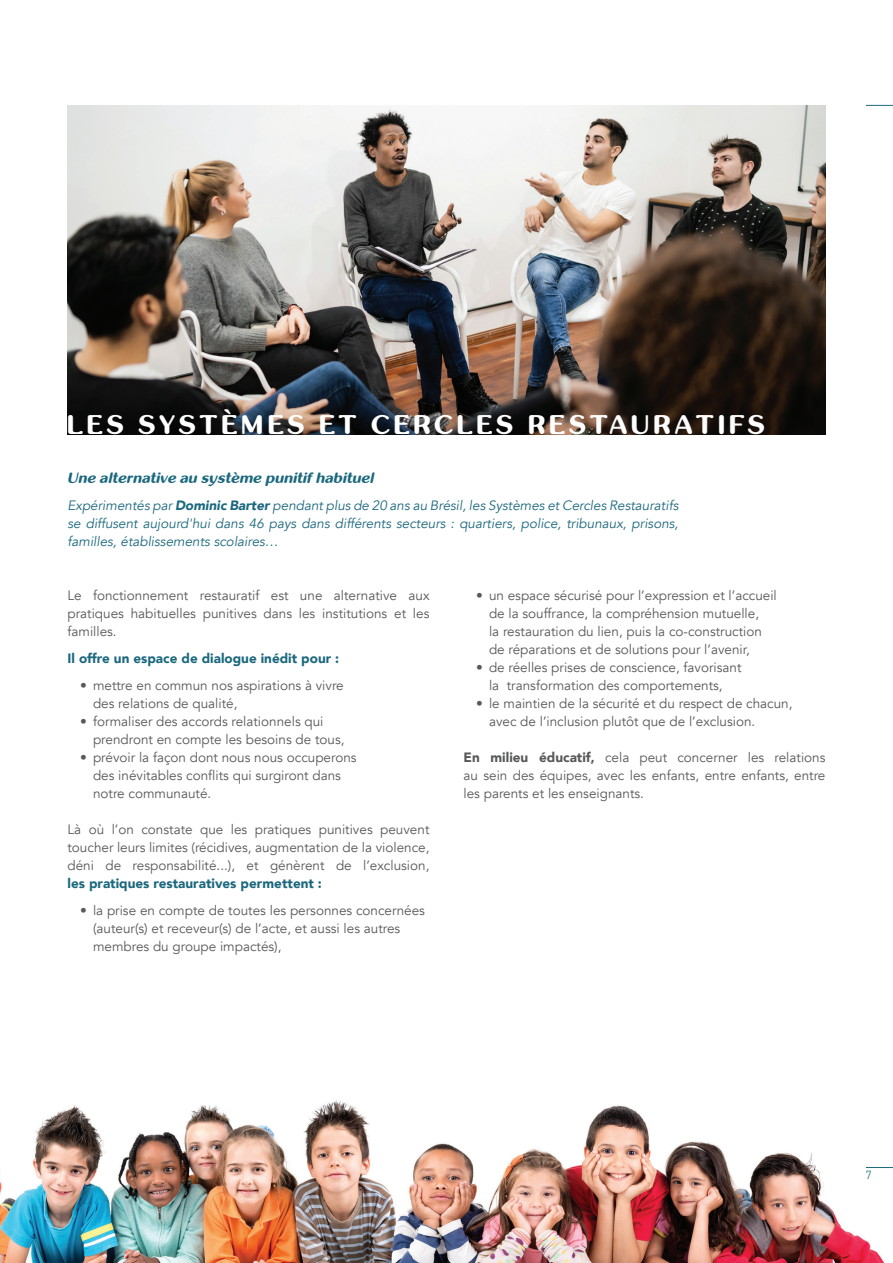
<style>
.page{position:relative;width:893px;height:1263px;background:#fff}
.page>*{position:absolute;margin:0;border:0;box-sizing:border-box;transform-origin:0 0}
.t1{font:700 27px "inglobal";letter-spacing:.15em;color:#fff}
.t2{font:italic 700 15px "inglobal";color:#1b687e}
.t3{font:13.5px/18px "Avenir";color:#57585a}
.t4{font:italic 13.5px/18px "Avenir";color:#1b687e;text-align:justify}
.t5{font:900 13.5px "Avenir";color:#1b687e}
.t6{font:300 12px "DIN2014";color:#1b687e}
.s1{font-weight:900}
</style>
<div class="page">
<img style="left:0;top:1100px;width:885px;height:163px">
<img style="left:68px;top:105px;width:757px;height:329px">
<svg style="left:866px;top:105px;width:27px;height:1px"></svg>
<svg style="left:866px;top:1167px;width:27px;height:1px"></svg>
<h1 class="t1" style="left:68px;top:410px;width:699px">LES SYSTÈMES ET CERCLES RESTAURATIFS</h1>
<p class="t2" style="left:68px;top:469px;width:308px">Une alternative au système punitif habituel</p>
<p class="t4" style="left:68px;top:497px;width:612px">Expérimentés par <span class="s1">Dominic Barter</span> pendant plus de 20 ans au Brésil, les Systèmes et Cercles Restauratifs se diffusent aujourd'hui dans 46 pays dans différents secteurs : quartiers, police, tribunaux, prisons, familles, établissements scolaires…</p>
<p class="t3" style="left:68px;top:587px;width:363px;text-align:justify">Le fonctionnement restauratif est une alternative aux pratiques habituelles punitives dans les institutions et les familles.</p>
<p class="t5" style="left:68px;top:647px;width:273px">Il offre un espace de dialogue inédit pour :</p>
<p class="t3" style="left:93px;top:677px;width:252px;text-indent:-13px">• mettre en commun nos aspirations à vivre des relations de qualité,</p>
<p class="t3" style="left:93px;top:713px;width:253px;text-indent:-13px">• formaliser des accords relationnels qui prendront en compte les besoins de tous,</p>
<p class="t3" style="left:93px;top:749px;width:265px;text-indent:-13px">• prévoir la façon dont nous nous occuperons des inévitables conflits qui surgiront dans notre communauté.</p>
<p class="t3" style="left:68px;top:821px;width:363px;text-align:justify">Là où l’on constate que les pratiques punitives peuvent toucher leurs limites (récidives, augmentation de la violence, déni de responsabilité...), et génèrent de l’exclusion,</p>
<p class="t5" style="left:68px;top:872px;width:256px">les pratiques restauratives permettent :</p>
<p class="t3" style="left:93px;top:902px;width:334px;text-indent:-13px">• la prise en compte de toutes les personnes concernées (auteur(s) et receveur(s) de l’acte, et aussi les autres membres du groupe impactés),</p>
<p class="t3" style="left:489px;top:587px;width:289px;text-indent:-13px">• un espace sécurisé pour l’expression et l’accueil de la souffrance, la compréhension mutuelle,<br>la restauration du lien, puis la co-construction de réparations et de solutions pour l’avenir,</p>
<p class="t3" style="left:476px;top:659px;width:267px;text-align:center">• de réelles prises de conscience, favorisant la transformation des comportements,</p>
<p class="t3" style="left:489px;top:695px;width:305px;text-indent:-13px">• le maintien de la sécurité et du respect de chacun, avec de l’inclusion plutôt que de l’exclusion.</p>
<p class="t3" style="left:463px;top:749px;width:363px;text-align:justify"><span class="s1">En milieu éducatif,</span> cela peut concerner les relations au sein des équipes, avec les enfants, entre enfants, entre les parents et les enseignants.</p>
<p class="t6" style="left:866px;top:1167px;width:7px">7</p>
</div>
